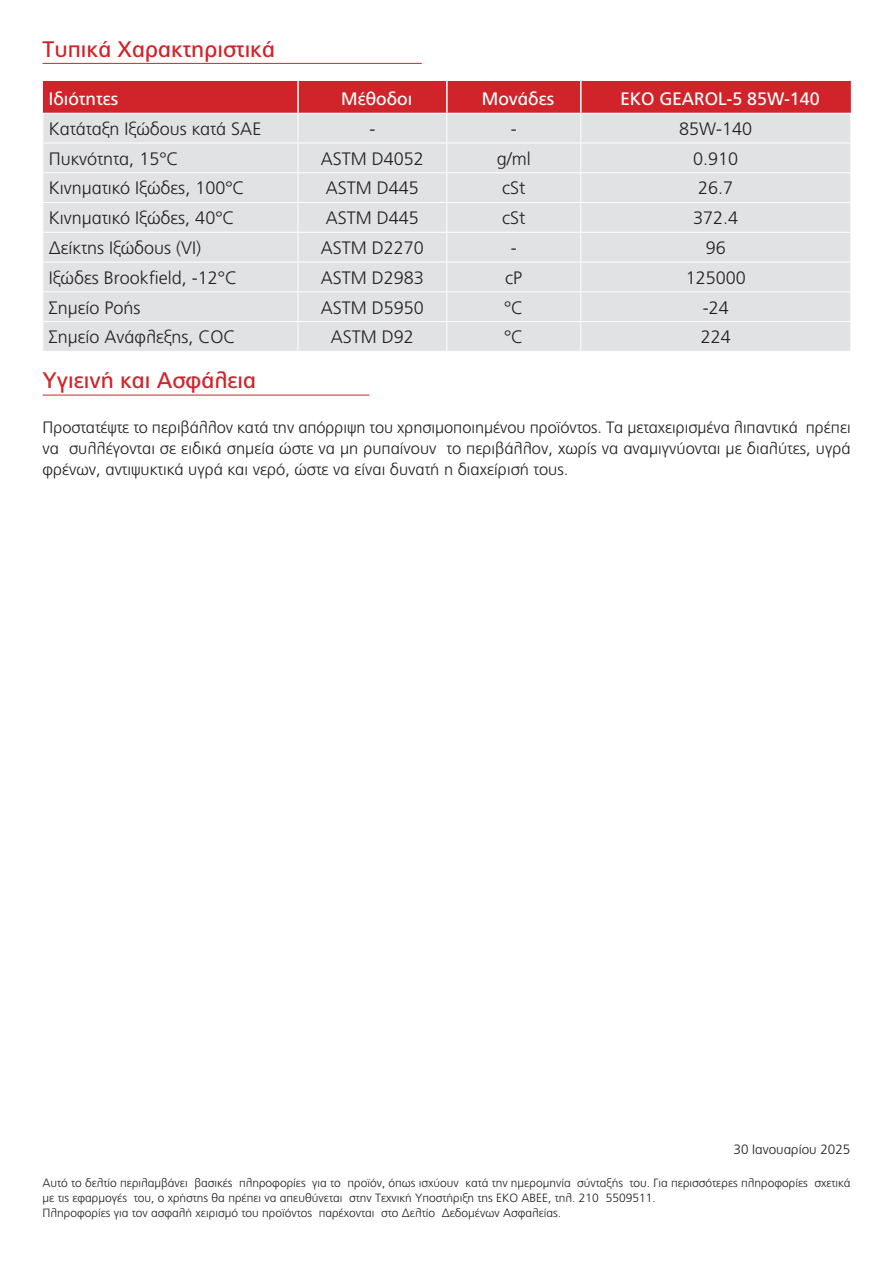
<style>
.page{position:relative;width:893px;height:1263px;background:#fff}
.page>*{position:absolute;margin:0;border:0;box-sizing:border-box;transform-origin:0 0}
.t1{font:22.5px "PF Catalog Poly";color:#d1232a}
.t2{font:300 18px "PF Catalog";color:#231f20}
.t3{font:18px "PF Catalog";color:#fff}
.t4{font:300 16.5px/21px "PF Catalog";color:#231f20;text-align:justify}
.t5{font:300 13.5px "PF Catalog";color:#231f20}
.t6{font:300 12px/15px "PF Catalog";color:#231f20}
</style>
<div class="page">
<svg style="left:43px;top:80px;width:808px;height:271px;background:#e0cccf"></svg>
<hr style="left:43px;top:395px;width:326px;height:1px;background:#d1232a">
<hr style="left:43px;top:63px;width:379px;height:1px;background:#d1232a">
<h1 class="t1" style="left:43px;top:36px;width:234px">Τυπικά Χαρακτηριστικά</h1>
<h2 class="t3" style="left:49px;top:89px;width:71px">Ιδιότητες</h2>
<h2 class="t3" style="left:341px;top:89px;width:73px">Μέθοδοι</h2>
<h2 class="t3" style="left:482px;top:89px;width:74px">Μονάδες</h2>
<h2 class="t3" style="left:620px;top:89px;width:201px">EKO GEAROL-5 85W-140</h2>
<h2 class="t2" style="left:49px;top:118px;width:214px">Κατάταξη Ιξώδους κατά SAE</h2>
<h2 class="t2" style="left:369px;top:118px;width:7px">-</h2>
<h2 class="t2" style="left:511px;top:118px;width:7px">-</h2>
<h2 class="t2" style="left:679px;top:118px;width:75px">85W-140</h2>
<h2 class="t2" style="left:49px;top:148px;width:131px">Πυκνότητα, 15°C</h2>
<h2 class="t2" style="left:321px;top:148px;width:105px">ASTM D4052</h2>
<h2 class="t2" style="left:497px;top:148px;width:36px">g/ml</h2>
<h2 class="t2" style="left:693px;top:148px;width:47px">0.910</h2>
<h2 class="t2" style="left:49px;top:178px;width:197px">Κινηματικό Ιξώδες, 100°C</h2>
<h2 class="t2" style="left:326px;top:178px;width:95px">ASTM D445</h2>
<h2 class="t2" style="left:502px;top:178px;width:25px">cSt</h2>
<h2 class="t2" style="left:698px;top:178px;width:37px">26.7</h2>
<h2 class="t2" style="left:49px;top:208px;width:187px">Κινηματικό Ιξώδες, 40°C</h2>
<h2 class="t2" style="left:326px;top:208px;width:95px">ASTM D445</h2>
<h2 class="t2" style="left:502px;top:208px;width:25px">cSt</h2>
<h2 class="t2" style="left:693px;top:208px;width:47px">372.4</h2>
<h2 class="t2" style="left:49px;top:238px;width:154px">Δείκτης Ιξώδους (VI)</h2>
<h2 class="t2" style="left:321px;top:238px;width:105px">ASTM D2270</h2>
<h2 class="t2" style="left:511px;top:238px;width:7px">-</h2>
<h2 class="t2" style="left:706px;top:238px;width:22px">96</h2>
<h2 class="t2" style="left:49px;top:267px;width:190px">Ιξώδες Brookfield, -12°C</h2>
<h2 class="t2" style="left:321px;top:267px;width:105px">ASTM D2983</h2>
<h2 class="t2" style="left:505px;top:267px;width:18px">cP</h2>
<h2 class="t2" style="left:686px;top:267px;width:62px">125000</h2>
<h2 class="t2" style="left:49px;top:297px;width:93px">Σημείο Ροής</h2>
<h2 class="t2" style="left:321px;top:297px;width:105px">ASTM D5950</h2>
<h2 class="t2" style="left:504px;top:297px;width:21px">°C</h2>
<h2 class="t2" style="left:703px;top:297px;width:28px">-24</h2>
<h2 class="t2" style="left:49px;top:327px;width:188px">Σημείο Ανάφλεξης, COC</h2>
<h2 class="t2" style="left:331px;top:327px;width:85px">ASTM D92</h2>
<h2 class="t2" style="left:504px;top:327px;width:21px">°C</h2>
<h2 class="t2" style="left:701px;top:327px;width:32px">224</h2>
<h1 class="t1" style="left:43px;top:367px;width:215px">Υγιεινή και Ασφάλεια</h1>
<p class="t4" style="left:43px;top:417px;width:810px">Προστατέψτε το περιβάλλον κατά την απόρριψη του χρησιμοποιημένου προϊόντος. Τα μεταχειρισμένα λιπαντικά πρέπει να συλλέγονται σε ειδικά σημεία ώστε να μη ρυπαίνουν το περιβάλλον, χωρίς να αναμιγνύονται με διαλύτες, υγρά φρένων, αντιψυκτικά υγρά και νερό, ώστε να είναι δυνατή η διαχείρισή τους.</p>
<p class="t5" style="left:733px;top:1142px;width:118px">30 Ιανουαρίου 2025</p>
<p class="t6" style="left:43px;top:1176px;width:809px">Αυτό το δελτίο περιλαμβάνει βασικές πληροφορίες για το προϊόν, όπως ισχύουν κατά την ημερομηνία σύνταξής του. Για περισσότερες πληροφορίες σχετικά με τις εφαρμογές του, ο χρήστης θα πρέπει να απευθύνεται στην Τεχνική Υποστήριξη της ΕΚΟ ΑΒΕΕ, τηλ. 210 5509511.<br>Πληροφορίες για τον ασφαλή χειρισμό του προϊόντος παρέχονται στο Δελτίο Δεδομένων Ασφαλείας.</p>
</div>
